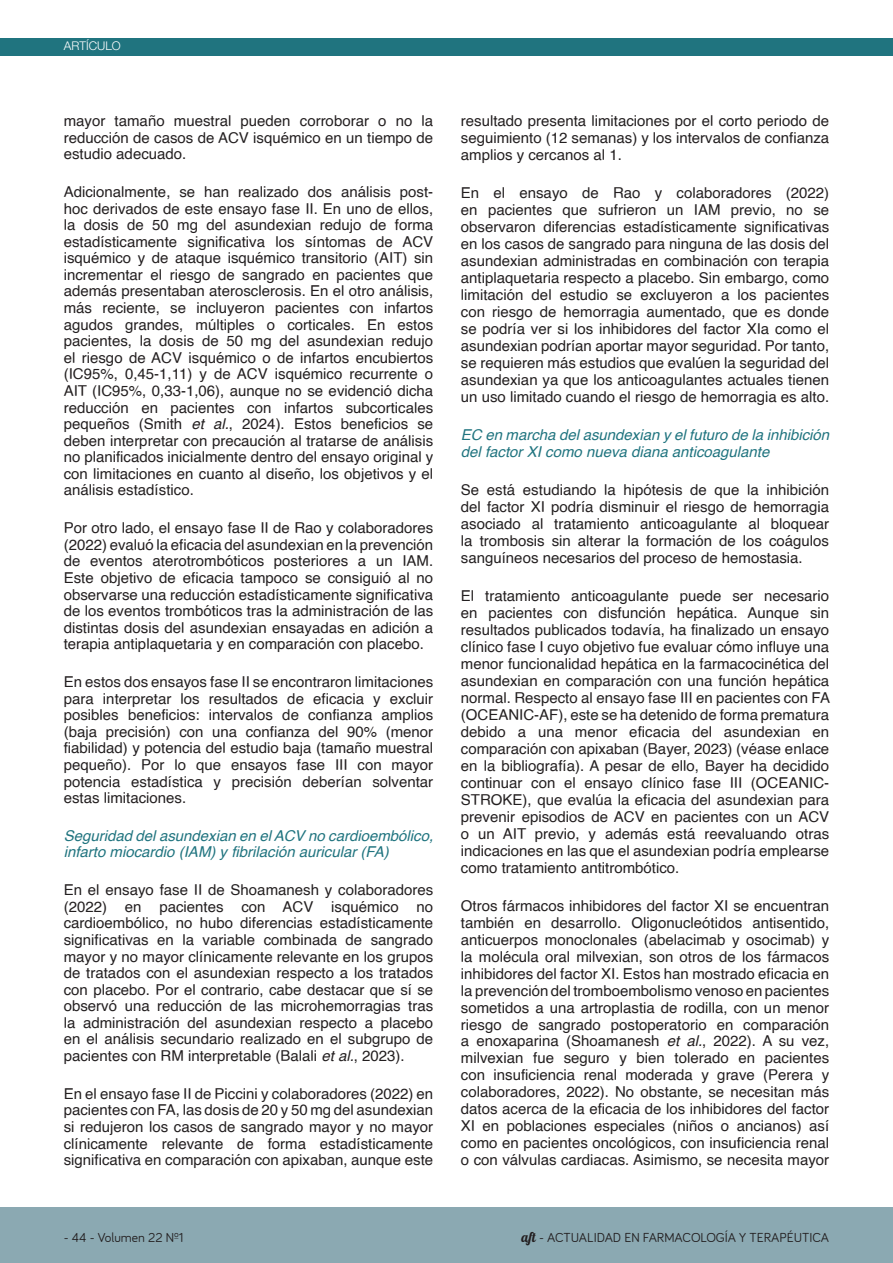
<style>
.page{position:relative;width:893px;height:1263px;background:#fff}
.page>*{position:absolute;margin:0;border:0;box-sizing:border-box;transform-origin:0 0}
.ESTANDAR_2{font:15px/17px "Helvetica";color:#231f20;text-align:justify}
.ESTANDAR_2-2{font:italic 15px/17px "Helvetica";color:#20747f}
.NUMERACIÓN{font:13.5px "Bariol";color:#231f20}
.t1{font:300 12px "Helvetica Neue";color:#fff}
.s1{font-style:italic}
.s2{font-family:"Lobster 1.4"}
</style>
<div class="page">
<div style="left:0;top:38px;width:893px;height:17px;background:#20747f"></div>
<div style="left:0;top:1208px;width:893px;height:55px;background:#8ba9b2"></div>
<p class="t1" style="left:64px;top:38px;width:58px">ARTÍCULO</p>
<p class="ESTANDAR_2" style="left:64px;top:113px;width:371px;line-height:16.5px">mayor tamaño muestral pueden corroborar o no la reducción de casos de ACV isquémico en un tiempo de estudio adecuado.</p>
<p class="ESTANDAR_2" style="left:64px;top:184px;width:371px;line-height:16.5px">Adicionalmente, se han realizado dos análisis post&shy;hoc derivados de este ensayo fase II. En uno de ellos, la dosis de 50 mg del asundexian redujo de forma estadísticamente significativa los síntomas de ACV isquémico y de ataque isquémico transitorio (AIT) sin incrementar el riesgo de sangrado en pacientes que además presentaban aterosclerosis. En el otro análisis, más reciente, se incluyeron pacientes con infartos agudos grandes, múltiples o corticales. En estos pacientes, la dosis de 50 mg del asundexian redujo el riesgo de ACV isquémico o de infartos encubiertos (IC95%, 0,45-1,11) y de ACV isquémico recurrente o AIT (IC95%, 0,33-1,06), aunque no se evidenció dicha reducción en pacientes con infartos subcorticales pequeños (Smith <span class="s1">et al.</span>, 2024). Estos beneficios se deben interpretar con precaución al tratarse de análisis no planificados inicialmente dentro del ensayo original y con limitaciones en cuanto al diseño, los objetivos y el análisis estadístico.</p>
<p class="ESTANDAR_2" style="left:64px;top:520px;width:371px;line-height:16.5px">Por otro lado, el ensayo fase II de Rao y colaboradores (2022) evaluó la eficacia del asundexian en la prevención de eventos aterotrombóticos posteriores a un IAM.<br>Este objetivo de eficacia tampoco se consiguió al no observarse una reducción estadísticamente significativa de los eventos trombóticos tras la administración de las distintas dosis del asundexian ensayadas en adición a terapia antiplaquetaria y en comparación con placebo.</p>
<p class="ESTANDAR_2" style="left:64px;top:674px;width:371px;line-height:16.5px">En estos dos ensayos fase II se encontraron limitaciones para interpretar los resultados de eficacia y excluir posibles beneficios: intervalos de confianza amplios (baja precisión) con una confianza del 90% (menor fiabilidad) y potencia del estudio baja (tamaño muestral pequeño). Por lo que ensayos fase III con mayor potencia estadística y precisión deberían solventar estas limitaciones.</p>
<p class="ESTANDAR_2-2" style="left:64px;top:828px;width:371px;line-height:16.5px">Seguridad del asundexian en el ACV no cardioembólico, infarto miocardio (IAM) y fibrilación auricular (FA)</p>
<p class="ESTANDAR_2" style="left:64px;top:882px;width:371px;line-height:16.5px">En el ensayo fase II de Shoamanesh y colaboradores (2022) en pacientes con ACV isquémico no cardioembólico, no hubo diferencias estadísticamente significativas en la variable combinada de sangrado mayor y no mayor clínicamente relevante en los grupos de tratados con el asundexian respecto a los tratados con placebo. Por el contrario, cabe destacar que sí se observó una reducción de las microhemorragias tras la administración del asundexian respecto a placebo en el análisis secundario realizado en el subgrupo de pacientes con RM interpretable (Balali <span class="s1">et al.</span>, 2023).</p>
<p class="ESTANDAR_2" style="left:64px;top:1086px;width:371px;line-height:16.5px">En el ensayo fase II de Piccini y colaboradores (2022) en pacientes con FA, las dosis de 20 y 50 mg del asundexian si redujeron los casos de sangrado mayor y no mayor clínicamente relevante de forma estadísticamente significativa en comparación con apixaban, aunque este</p>
<p class="ESTANDAR_2" style="left:461px;top:113px;width:370px">resultado presenta limitaciones por el corto periodo de seguimiento (12 semanas) y los intervalos de confianza amplios y cercanos al 1.</p>
<p class="ESTANDAR_2" style="left:461px;top:185px;width:370px">En el ensayo de Rao y colaboradores (2022) en pacientes que sufrieron un IAM previo, no se observaron diferencias estadísticamente significativas en los casos de sangrado para ninguna de las dosis del asundexian administradas en combinación con terapia antiplaquetaria respecto a placebo. Sin embargo, como limitación del estudio se excluyeron a los pacientes con riesgo de hemorragia aumentado, que es donde se podría ver si los inhibidores del factor XIa como el asundexian podrían aportar mayor seguridad. Por tanto, se requieren más estudios que evalúen la seguridad del asundexian ya que los anticoagulantes actuales tienen un uso limitado cuando el riesgo de hemorragia es alto.</p>
<p class="ESTANDAR_2-2" style="left:461px;top:426px;width:370px">EC en marcha del asundexian y el futuro de la inhibición del factor XI como nueva diana anticoagulante</p>
<p class="ESTANDAR_2" style="left:461px;top:482px;width:370px">Se está estudiando la hipótesis de que la inhibición del factor XI podría disminuir el riesgo de hemorragia asociado al tratamiento anticoagulante al bloquear la trombosis sin alterar la formación de los coágulos sanguíneos necesarios del proceso de hemostasia.</p>
<p class="ESTANDAR_2" style="left:461px;top:588px;width:371px">El tratamiento anticoagulante puede ser necesario en pacientes con disfunción hepática. Aunque sin resultados publicados todavía, ha finalizado un ensayo clínico fase I cuyo objetivo fue evaluar cómo influye una menor funcionalidad hepática en la farmacocinética del asundexian en comparación con una función hepática normal. Respecto al ensayo fase III en pacientes con FA (OCEANIC-AF), este se ha detenido de forma prematura debido a una menor eficacia del asundexian en comparación con apixaban (Bayer, 2023) (véase enlace en la bibliografía). A pesar de ello, Bayer ha decidido continuar con el ensayo clínico fase III (OCEANIC-STROKE), que evalúa la eficacia del asundexian para prevenir episodios de ACV en pacientes con un ACV o un AIT previo, y además está reevaluando otras indicaciones en las que el asundexian podría emplearse como tratamiento antitrombótico.</p>
<p class="ESTANDAR_2" style="left:461px;top:897px;width:370px">Otros fármacos inhibidores del factor XI se encuentran también en desarrollo. Oligonucleótidos antisentido, anticuerpos monoclonales (abelacimab y osocimab) y la molécula oral milvexian, son otros de los fármacos inhibidores del factor XI. Estos han mostrado eficacia en la prevención del tromboembolismo venoso en pacientes sometidos a una artroplastia de rodilla, con un menor riesgo de sangrado postoperatorio en comparación a enoxaparina (Shoamanesh <span class="s1">et al.</span>, 2022). A su vez, milvexian fue seguro y bien tolerado en pacientes con insuficiencia renal moderada y grave (Perera y colaboradores, 2022). No obstante, se necesitan más datos acerca de la eficacia de los inhibidores del factor XI en poblaciones especiales (niños o ancianos) así como en pacientes oncológicos, con insuficiencia renal o con válvulas cardiacas. Asimismo, se necesita mayor</p>
<p class="NUMERACIÓN" style="left:64px;top:1230px;width:121px">- 44 - Volumen 22 Nº1</p>
<p class="NUMERACIÓN" style="left:522px;top:1230px;width:309px"><span class="s2">aft</span> - ACTUALIDAD EN FARMACOLOGÍA Y TERAPÉUTICA</p>
</div>
